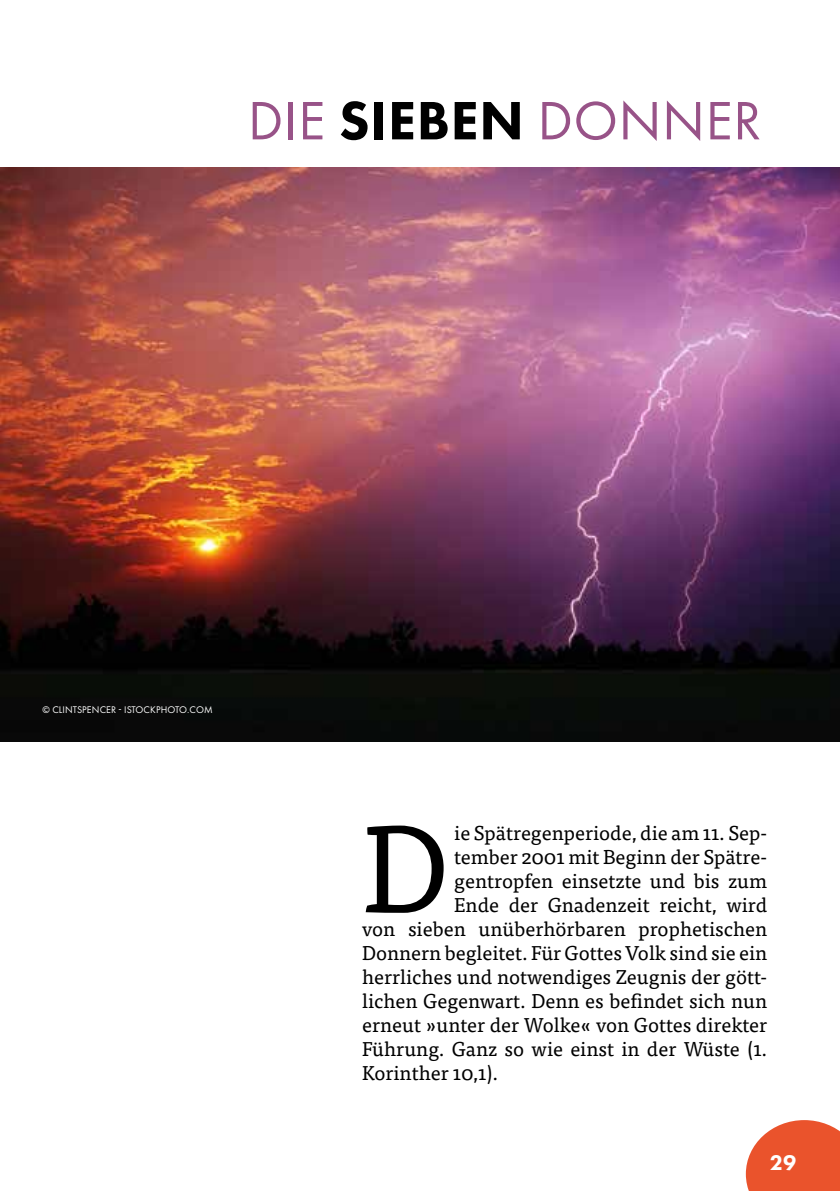
<style>
.page{position:relative;width:840px;height:1191px;background:#fff}
.page>*{position:absolute;margin:0;border:0;box-sizing:border-box;transform-origin:0 0}
.t1{font:123.8px "Tisa Pro";color:#000}
.t2{font:56px "Futura PT";letter-spacing:.01em;color:#985388}
.t3{font:800 22px "Futura PT";color:#fff}
.t4{font:20px "Tisa Pro";color:#000}
.t5{font:10px "Futura PT";letter-spacing:.01em;color:#fff}
.s1{font-weight:800;color:#000}
</style>
<div class="page">
<img style="left:0;top:168px;width:839px;height:573px">
<svg style="left:745px;top:1120px;width:94px;height:71px;background:#ec6947"></svg>
<h2 class="t2" style="left:248px;top:87px;width:514px">DIE <span class="s1">SIEBEN</span> DONNER</h2>
<p class="t5" style="left:43px;top:704px;width:171px">© CLINTSPENCER - ISTOCKPHOTO.COM</p>
<h1 class="t1" style="left:362px;top:777px;width:87px">D</h1>
<p class="t4" style="left:454px;top:818px;width:314px">ie Spätregenperiode, die am 11. Sep-</p>
<p class="t4" style="left:454px;top:842px;width:314px">tember 2001 mit Beginn der Spätre-</p>
<p class="t4" style="left:454px;top:866px;width:314px">gentropfen einsetzte und bis zum</p>
<p class="t4" style="left:454px;top:890px;width:314px">Ende der Gnadenzeit reicht, wird</p>
<p class="t4" style="left:362px;top:914px;width:406px">von sieben unüberhörbaren prophetischen</p>
<p class="t4" style="left:362px;top:938px;width:406px">Donnern begleitet. Für Gottes Volk sind sie ein</p>
<p class="t4" style="left:362px;top:962px;width:406px">herrliches und notwendiges Zeugnis der gött-</p>
<p class="t4" style="left:362px;top:986px;width:406px">lichen Gegenwart. Denn es befindet sich nun</p>
<p class="t4" style="left:362px;top:1010px;width:406px">erneut »unter der Wolke« von Gottes direkter</p>
<p class="t4" style="left:362px;top:1034px;width:406px">Führung. Ganz so wie einst in der Wüste (1.</p>
<p class="t4" style="left:362px;top:1058px;width:138px">Korinther 10,1).</p>
<p class="t3" style="left:769px;top:1149px;width:28px">29</p>
</div>
